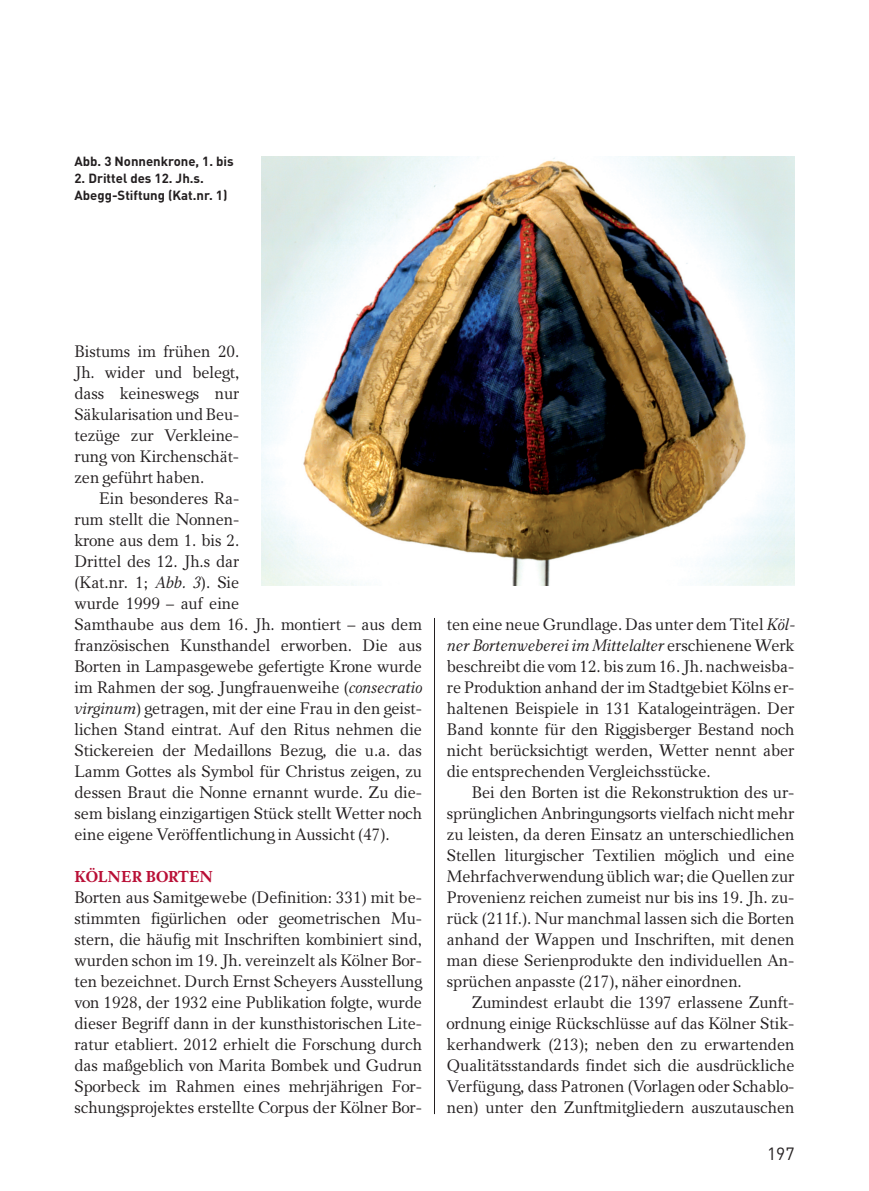
<style>
.page{position:relative;width:869px;height:1191px;background:#fff}
.page>*{position:absolute;margin:0;border:0;box-sizing:border-box;transform-origin:0 0}
.t1{font:17.5px "DINOT";color:#231f20}
.t2{font:16.62px/21px "Carniola";letter-spacing:-.005em;color:#231f20;text-align:justify}
.t3{font:700 15.75px "Carniola";letter-spacing:-.005em;color:#b90f36}
.t4{font:700 13.12px/16.6px "DINOT";color:#231f20}
.s1{font-style:italic}
</style>
<div class="page">
<hr style="left:434px;top:618px;width:1px;height:496px;background:#231f20">
<img style="left:261px;top:156px;width:533px;height:429px">
<p class="t4" style="left:74px;top:155px;width:161px">Abb. 3 Nonnenkrone, 1. bis</p>
<p class="t4" style="left:74px;top:171px;width:154px">2. Drittel des 12. Jh.s.<br>Abegg-Stiftung (Kat.nr. 1)</p>
<p class="t2" style="left:74px;top:341px;width:166px">Bistums im frühen 20.<br>Jh. wider und belegt, dass keineswegs nur Säkularisation und Beu&shy;tezüge zur Verkleine&shy;rung von Kirchenschät&shy;zen geführt haben.</p>
<p class="t2" style="left:74px;top:488px;width:349px;text-align:left;text-indent:25px">Ein besonderes Ra-<br>rum stellt die Nonnen-<br>krone aus dem 1. bis 2.<br>Drittel des 12. Jh.s dar<br>(Kat.nr. 1; <span class="s1">Abb. 3</span>). Sie<br>wurde 1999 – auf eine<br>Samthaube aus dem 16. Jh. montiert – aus dem französischen Kunsthandel erworben. Die aus Borten in Lampasgewebe gefertigte Krone wurde im Rahmen der sog. Jungfrauenweihe (<span class="s1">consecratio virginum</span>) getragen, mit der eine Frau in den geist&shy;lichen Stand eintrat. Auf den Ritus nehmen die Stickereien der Medaillons Bezug, die u.a. das Lamm Gottes als Symbol für Christus zeigen, zu dessen Braut die Nonne ernannt wurde. Zu die&shy;sem bislang einzigartigen Stück stellt Wetter noch eine eigene Veröffentlichung in Aussicht (47).</p>
<p class="t3" style="left:74px;top:867px;width:140px">KÖLNER BORTEN</p>
<p class="t2" style="left:74px;top:887px;width:349px">Borten aus Samitgewebe (Definition: 331) mit be&shy;stimmten figürlichen oder geometrischen Mu&shy;stern, die häufig mit Inschriften kombiniert sind, wurden schon im 19. Jh. vereinzelt als Kölner Bor&shy;ten bezeichnet. Durch Ernst Scheyers Ausstellung von 1928, der 1932 eine Publikation folgte, wurde dieser Begriff dann in der kunsthistorischen Lite&shy;ratur etabliert. 2012 erhielt die Forschung durch das maßgeblich von Marita Bombek und Gudrun Sporbeck im Rahmen eines mehrjährigen For&shy;schungsprojektes erstellte Corpus der Kölner Bor-</p>
<p class="t2" style="left:446px;top:614px;width:349px;text-align:left">ten eine neue Grundlage. Das unter dem Titel <span class="s1">Köl&shy;ner Bortenweberei im Mittelalter</span> erschienene Werk beschreibt die vom 12. bis zum 16. Jh. nachweisba&shy;re Produktion anhand der im Stadtgebiet Kölns er&shy;haltenen Beispiele in 131 Katalogeinträgen. Der Band konnte für den Riggisberger Bestand noch nicht berücksichtigt werden, Wetter nennt aber die entsprechenden Vergleichsstücke.</p>
<p class="t2" style="left:446px;top:782px;width:349px;text-indent:25px">Bei den Borten ist die Rekonstruktion des ur&shy;sprünglichen Anbringungsorts vielfach nicht mehr zu leisten, da deren Einsatz an unterschiedlichen Stellen liturgischer Textilien möglich und eine Mehrfachverwendung üblich war; die Quellen zur Provenienz reichen zumeist nur bis ins 19. Jh. zu&shy;rück (211f.). Nur manchmal lassen sich die Borten anhand der Wappen und Inschriften, mit denen man diese Serienprodukte den individuellen An&shy;sprüchen anpasste (217), näher einordnen.</p>
<p class="t2" style="left:446px;top:992px;width:349px;text-indent:25px">Zumindest erlaubt die 1397 erlassene Zunft&shy;ordnung einige Rückschlüsse auf das Kölner Stik&shy;kerhandwerk (213); neben den zu erwartenden Qualitätsstandards findet sich die ausdrückliche Verfügung, dass Patronen (Vorlagen oder Schablo&shy;nen) unter den Zunftmitgliedern auszutauschen</p>
<p class="t1" style="left:766px;top:1147px;width:29px">197</p>
</div>
